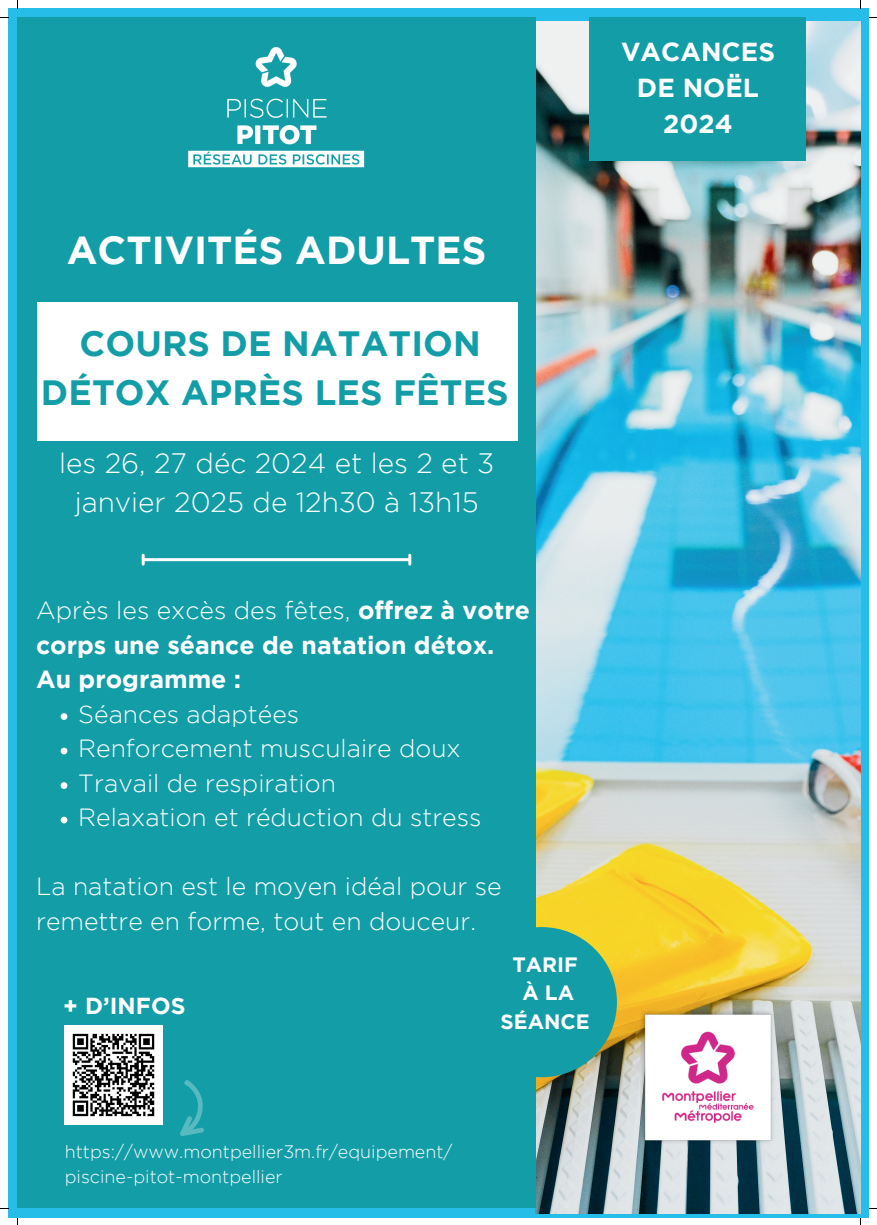
<style>
.page{position:relative;width:877px;height:1225px;background:#fff}
.page>*{position:absolute;margin:0;border:0;box-sizing:border-box;transform-origin:0 0}
.t1{font:700 39px "Gotham";color:#fff}
.t2{font:700 35.1px/48.8px "Gotham";color:#129da7;text-align:center}
.t3{font:300 28px/39px "Gotham";color:#fff;text-align:center}
.t4{font:700 26px/36px "Gotham";color:#fff;text-align:center}
.t5{font:300 24.8px/34.5px "Gotham";color:#fff}
.t6{font:700 24.8px/34.5px "Gotham";color:#fff}
.t7{font:700 23.1px "Gotham";color:#fff}
.t8{font:700 20.7px/28.5px "Gotham";color:#fff;text-align:center}
.t9{font:300 17.9px/24.8px "Gotham";color:#fff}
.s1{font-weight:300}
</style>
<div class="page">
<div style="left:8px;top:8px;width:861px;height:1209px;background:#26bee8"></div>
<img style="left:535px;top:21px;width:324px;height:1191px">
<div style="left:17px;top:17px;width:518px;height:1190px;background:#129da7"></div>
<svg style="left:180px;top:1080px;width:24px;height:56px"></svg>
<div style="left:466px;top:927px;width:150px;height:150px;background:#129da7;border-radius:50%"></div>
<div style="left:589px;top:17px;width:216px;height:144px;background:#129da7"></div>
<img style="left:640px;top:1007px;width:135px;height:140px">
<img style="left:64px;top:1025px;width:99px;height:99px">
<img style="left:188px;top:47px;width:177px;height:121px">
<div style="left:37px;top:302px;width:480px;height:138px;background:#fff"></div>
<svg style="left:61px;top:713px;width:6px;height:6px"></svg>
<svg style="left:61px;top:747px;width:6px;height:7px"></svg>
<svg style="left:61px;top:782px;width:6px;height:6px"></svg>
<svg style="left:61px;top:816px;width:6px;height:7px"></svg>
<hr style="left:144px;top:558px;width:265px;height:3px;background:#fff">
<svg style="left:142px;top:555px;width:3px;height:9px"></svg>
<svg style="left:408px;top:555px;width:3px;height:9px"></svg>
<p class="t4" style="left:621px;top:33px;width:155px">VACANCES<br>DE NOËL<br>2024</p>
<h1 class="t1" style="left:67px;top:224px;width:421px">ACTIVITÉS ADULTES</h1>
<h2 class="t2" style="left:41px;top:319px;width:469px">COURS DE NATATION<br>DÉTOX APRÈS LES FÊTES</h2>
<p class="t3" style="left:59px;top:443px;width:436px">les 26, 27 déc 2024 et les 2 et 3 janvier 2025 de 12h30 à 13h15</p>
<p class="t6" style="left:36px;top:593px;width:495px"><span class="s1">Après les excès des fêtes,</span> offrez à votre corps une séance de natation détox.<br>Au programme :</p>
<p class="t5" style="left:78px;top:696px;width:404px">Séances adaptées<br>Renforcement musculaire doux<br>Travail de respiration<br>Relaxation et réduction du stress</p>
<p class="t5" style="left:36px;top:868px;width:467px">La natation est le moyen idéal pour se remettre en forme, tout en douceur.</p>
<p class="t7" style="left:63px;top:990px;width:124px">+ D’INFOS</p>
<p class="t8" style="left:500px;top:949px;width:91px">TARIF<br>À LA<br>SÉANCE</p>
<p class="t9" style="left:65px;top:1138px;width:389px">https://www.montpellier3m.fr/equipement/ piscine-pitot-montpellier</p>
</div>
